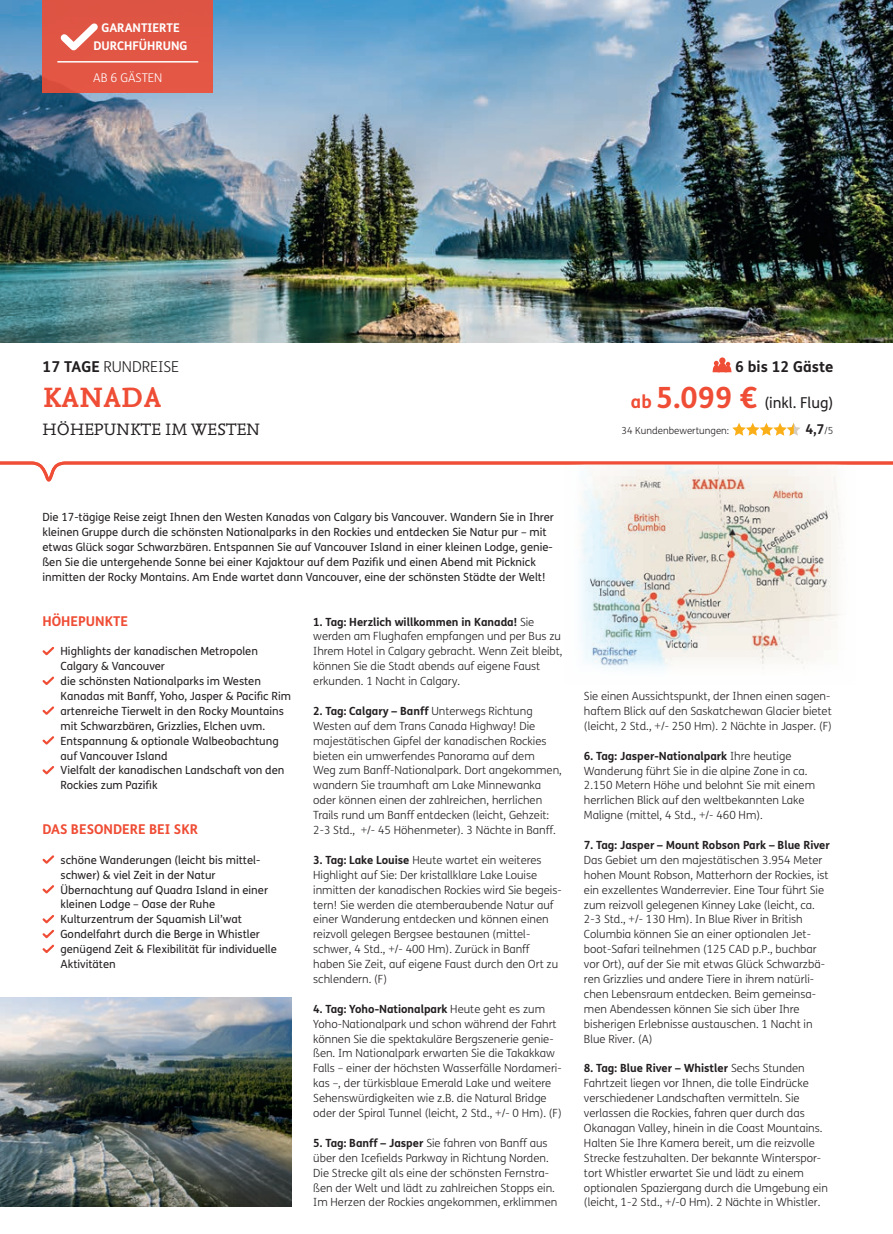
<style>
.page{position:relative;width:893px;height:1234px;background:#fff}
.page>*{position:absolute;margin:0;border:0;box-sizing:border-box;transform-origin:0 0}
.t1{font:700 29.25px "Nexus Mix Pro";letter-spacing:.01em;color:#ef4d35}
.t2{font:17.25px "Nexus Mix Pro";letter-spacing:.01em;color:#231f20}
.t3{font:15px "FS Me";color:#231f20}
.t4{font:300 15px "FS Me";color:#231f20}
.t5{font:700 15px "FS Me";color:#231f20}
.t6{font:700 13.5px "FS Me";color:#ef4d35}
.t7{font:700 13.5px "FS Me";color:#231f20}
.t8{font:700 12px/18px "FS Me";color:#fff;text-align:center}
.t9{font:300 12px "FS Me";color:#fff}
.t10{font:300 11.25px/14.9px "FS Me";color:#231f20}
.t11{font:11.25px/14.9px "FS Me";color:#231f20}
.t12{font:700 11.25px "FS Me";color:#231f20}
.t13{font:300 9.75px "FS Me";color:#231f20}
.s1{font-weight:700}
.s2{font-weight:700;font-size:18px;color:#ef4d35}
.s3{font-weight:700;font-size:29.25px;color:#ef4d35}
.s4{font-weight:300;font-size:9.75px}
</style>
<div class="page">
<img style="left:580px;top:483px;width:260px;height:186px">
<img style="left:0;top:0;width:893px;height:342px">
<div style="left:43px;top:0;width:170px;height:92px;background:#e15544"></div>
<hr style="left:57px;top:61px;width:141px;height:2px;background:#fff">
<svg style="left:60px;top:23px;width:38px;height:28px"></svg>
<svg style="left:42px;top:646px;width:13px;height:10px"></svg>
<svg style="left:42px;top:676px;width:13px;height:9px"></svg>
<svg style="left:42px;top:706px;width:13px;height:9px"></svg>
<svg style="left:42px;top:736px;width:13px;height:9px"></svg>
<svg style="left:42px;top:766px;width:12px;height:9px"></svg>
<svg style="left:42px;top:855px;width:13px;height:9px"></svg>
<svg style="left:42px;top:885px;width:13px;height:9px"></svg>
<svg style="left:42px;top:915px;width:13px;height:39px"></svg>
<svg style="left:712px;top:357px;width:20px;height:15px"></svg>
<svg style="left:0;top:461px;width:893px;height:22px"></svg>
<svg style="left:732px;top:423px;width:68px;height:12px"></svg>
<img style="left:0;top:997px;width:292px;height:208px">
<p class="t8" style="left:94px;top:19px;width:96px">GARANTIERTE<br>DURCHFÜHRUNG</p>
<p class="t9" style="left:93px;top:69px;width:71px">AB 6 GÄSTEN</p>
<h3 class="t4" style="left:43px;top:356px;width:138px"><span class="s1">17 TAGE</span> RUNDREISE</h3>
<h1 class="t1" style="left:43px;top:375px;width:120px">KANADA</h1>
<h2 class="t2" style="left:43px;top:416px;width:219px">HÖHEPUNKTE IM WESTEN</h2>
<h3 class="t5" style="left:735px;top:355px;width:100px">6 bis 12 Gäste</h3>
<h3 class="t3" style="left:631px;top:392px;width:204px"><span class="s2">ab</span> <span class="s3">5.099 €</span> (inkl. Flug)</h3>
<p class="t13" style="left:622px;top:424px;width:109px">34 Kundenbewertungen:</p>
<p class="t7" style="left:805px;top:419px;width:30px">4,7<span class="s4">/5</span></p>
<p class="t11" style="left:43px;top:509px;width:513px">Die 17-tägige Reise zeigt Ihnen den Westen Kanadas von Calgary bis Vancouver. Wandern Sie in Ihrer kleinen Gruppe durch die schönsten Nationalparks in den Rockies und entdecken Sie Natur pur – mit etwas Glück sogar Schwarzbären. Entspannen Sie auf Vancouver Island in einer kleinen Lodge, genie&shy;ßen Sie die untergehende Sonne bei einer Kajaktour auf dem Pazifik und einen Abend mit Picknick inmitten der Rocky Montains. Am Ende wartet dann Vancouver, eine der schönsten Städte der Welt!</p>
<p class="t6" style="left:43px;top:610px;width:87px">HÖHEPUNKTE</p>
<p class="t11" style="left:61px;top:643px;width:232px">Highlights der kanadischen Metropolen Calgary &amp; Vancouver<br>die schönsten Nationalparks im Westen Kanadas mit Banff, Yoho, Jasper &amp; Pacific Rim artenreiche Tierwelt in den Rocky Mountains mit Schwarzbären, Grizzlies, Elchen uvm.<br>Entspannung &amp; optionale Walbeobachtung auf Vancouver Island<br>Vielfalt der kanadischen Landschaft von den Rockies zum Pazifik</p>
<p class="t6" style="left:43px;top:818px;width:157px">DAS BESONDERE BEI SKR</p>
<p class="t11" style="left:61px;top:852px;width:218px">schöne Wanderungen (leicht bis mittel&shy;schwer) &amp; viel Zeit in der Natur Übernachtung auf Quadra Island in einer kleinen Lodge – Oase der Ruhe Kulturzentrum der Squamish Lil’wat Gondelfahrt durch die Berge in Whistler genügend Zeit &amp; Flexibilität für individuelle Aktivitäten</p>
<p class="t10" style="left:313px;top:613px;width:251px"><span class="s1">1. Tag: Herzlich willkommen in Kanada!</span> Sie werden am Flughafen empfangen und per Bus zu Ihrem Hotel in Calgary gebracht. Wenn Zeit bleibt, können Sie die Stadt abends auf eigene Faust erkunden. 1 Nacht in Calgary.</p>
<p class="t10" style="left:313px;top:703px;width:250px"><span class="s1">2. Tag: Calgary – Banff</span> Unterwegs Richtung Westen auf dem Trans Canada Highway! Die majestätischen Gipfel der kanadischen Rockies bieten ein umwerfendes Panorama auf dem<br>Weg zum Banff-Nationalpark. Dort angekommen, wandern Sie traumhaft am Lake Minnewanka oder können einen der zahlreichen, herrlichen Trails rund um Banff entdecken (leicht, Gehzeit:<br>2-3 Std., +/- 45 Höhenmeter). 3 Nächte in Banff.</p>
<p class="t10" style="left:313px;top:852px;width:250px"><span class="s1">3. Tag: Lake Louise</span> Heute wartet ein weiteres Highlight auf Sie: Der kristallklare Lake Louise inmitten der kanadischen Rockies wird Sie begeis&shy;tern! Sie werden die atemberaubende Natur auf einer Wanderung entdecken und können einen reizvoll gelegen Bergsee bestaunen (mittel&shy;schwer, 4 Std., +/- 400 Hm). Zurück in Banff haben Sie Zeit, auf eigene Faust durch den Ort zu schlendern. (F)</p>
<p class="t10" style="left:313px;top:1000px;width:250px"><span class="s1">4. Tag: Yoho-Nationalpark</span> Heute geht es zum Yoho-Nationalpark und schon während der Fahrt können Sie die spektakuläre Bergszenerie genie&shy;ßen. Im Nationalpark erwarten Sie die Takakkaw Falls – einer der höchsten Wasserfälle Nordameri&shy;kas –, der türkisblaue Emerald Lake und weitere Sehenswürdigkeiten wie z.B. die Natural Bridge oder der Spiral Tunnel (leicht, 2 Std., +/- 0 Hm). (F)</p>
<p class="t10" style="left:313px;top:1134px;width:246px"><span class="s1">5. Tag: Banff – Jasper</span> Sie fahren von Banff aus über den Icefields Parkway in Richtung Norden.<br>Die Strecke gilt als eine der schönsten Fernstra&shy;ßen der Welt und lädt zu zahlreichen Stopps ein.<br>Im Herzen der Rockies angekommen, erklimmen</p>
<p class="t10" style="left:584px;top:688px;width:249px">Sie einen Aussichtspunkt, der Ihnen einen sagen&shy;haftem Blick auf den Saskatchewan Glacier bietet (leicht, 2 Std., +/- 250 Hm). 2 Nächte in Jasper. (F)</p>
<p class="t10" style="left:584px;top:747px;width:233px"><span class="s1">6. Tag: Jasper-Nationalpark</span> Ihre heutige Wanderung führt Sie in die alpine Zone in ca.<br>2.150 Metern Höhe und belohnt Sie mit einem herrlichen Blick auf den weltbekannten Lake Maligne (mittel, 4 Std., +/- 460 Hm).</p>
<p class="t12" style="left:584px;top:836px;width:247px">7. Tag: Jasper – Mount Robson Park – Blue River</p>
<p class="t10" style="left:584px;top:852px;width:246px">Das Gebiet um den majestätischen 3.954 Meter hohen Mount Robson, Matterhorn der Rockies, ist ein exzellentes Wanderrevier. Eine Tour führt Sie zum reizvoll gelegenen Kinney Lake (leicht, ca.<br>2-3 Std., +/- 130 Hm). In Blue River in British Columbia können Sie an einer optionalen Jet&shy;boot-Safari teilnehmen (125 CAD p.P., buchbar vor Ort), auf der Sie mit etwas Glück Schwarzbä&shy;ren Grizzlies und andere Tiere in ihrem natürli&shy;chen Lebensraum entdecken. Beim gemeinsa&shy;men Abendessen können Sie sich über Ihre bisherigen Erlebnisse austauschen. 1 Nacht in Blue River. (A)</p>
<p class="t10" style="left:584px;top:1060px;width:245px"><span class="s1">8. Tag: Blue River – Whistler</span> Sechs Stunden Fahrtzeit liegen vor Ihnen, die tolle Eindrücke verschiedener Landschaften vermitteln. Sie verlassen die Rockies, fahren quer durch das Okanagan Valley, hinein in die Coast Mountains.<br>Halten Sie Ihre Kamera bereit, um die reizvolle Strecke festzuhalten. Der bekannte Winterspor&shy;tort Whistler erwartet Sie und lädt zu einem optionalen Spaziergang durch die Umgebung ein (leicht, 1-2 Std., +/-0 Hm). 2 Nächte in Whistler.</p>
</div>
